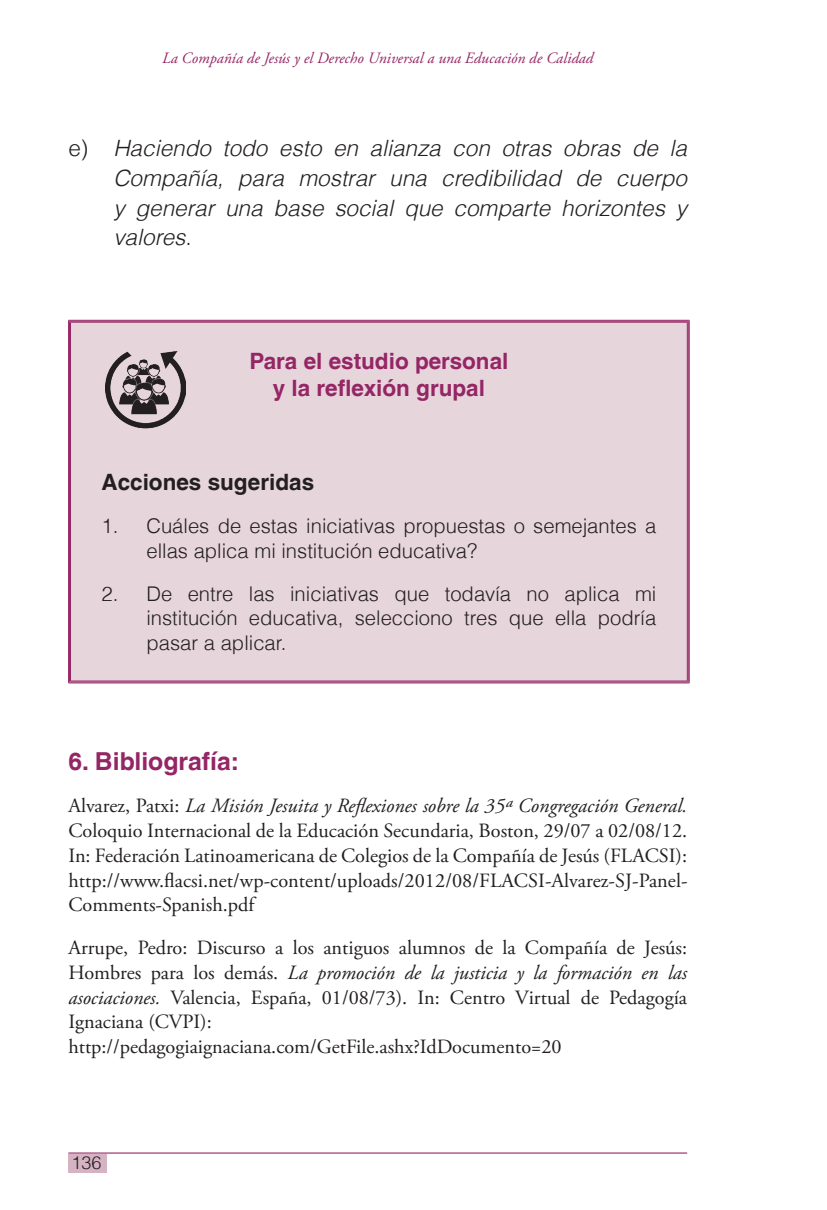
<style>
.page{position:relative;width:827px;height:1210px;background:#fff}
.page>*{position:absolute;margin:0;border:0;box-sizing:border-box;transform-origin:0 0}
.t1{font:700 24.75px "Helvetica LT";color:#952665}
.t2{font:italic 300 22.5px/29.7px "Helvetica LT";color:#231f20;text-align:justify}
.t3{font:700 22.5px/27px "Helvetica LT";color:#952665;text-align:center}
.t4{font:700 22.5px "Helvetica LT";color:#231f20}
.t5{font:20.25px/24.8px "Adobe Garamond Pro";color:#231f20;text-align:justify}
.t6{font:300 20.25px/24.8px "Helvetica LT";color:#231f20}
.t7{font:300 18px "Helvetica LT";color:#231f20}
.t8{font:italic 15.75px "Adobe Garamond Pro";color:#952665}
.s1{font-style:normal}
.s2{font-style:italic}
</style>
<div class="page">
<div style="left:68px;top:1154px;width:39px;height:18px;background:#d6b3c2"></div>
<hr style="left:68px;top:1152px;width:619px;height:1px;background:#952665">
<div style="left:70px;top:321px;width:618px;height:361px;background:#e7d5dc"></div>
<hr style="left:68px;top:320px;width:621px;height:1px;background:#952665">
<hr style="left:69px;top:321px;width:620px;height:1px;background:#952665">
<hr style="left:70px;top:322px;width:617px;height:1px;background:#952665">
<hr style="left:68px;top:320px;width:1px;height:363px;background:#952665">
<hr style="left:69px;top:322px;width:1px;height:360px;background:#952665">
<hr style="left:70px;top:322px;width:1px;height:359px;background:#952665">
<hr style="left:687px;top:322px;width:1px;height:359px;background:#952665">
<hr style="left:688px;top:322px;width:1px;height:360px;background:#952665">
<hr style="left:689px;top:320px;width:1px;height:363px;background:#952665">
<hr style="left:69px;top:681px;width:620px;height:1px;background:#952665">
<hr style="left:68px;top:682px;width:621px;height:1px;background:#952665">
<img style="left:105px;top:351px;width:81px;height:78px">
<p class="t8" style="left:162px;top:49px;width:433px">La Compañía de Jesús y el Derecho Universal a una Educación de Calidad</p>
<p class="t2" style="left:113px;top:133px;width:575px;text-indent:-45px"><span class="s1">e)</span> Haciendo todo esto en alianza con otras obras de la Compañía, para mostrar una credibilidad de cuerpo y generar una base social que comparte horizontes y valores<span class="s1">.</span></p>
<p class="t3" style="left:249px;top:347px;width:261px">Para el estudio personal y la reflexión grupal</p>
<p class="t4" style="left:101px;top:469px;width:214px">Acciones sugeridas</p>
<p class="t6" style="left:146px;top:513px;width:511px;text-indent:-45px">1. Cuáles de estas iniciativas propuestas o semejantes a ellas aplica mi institución educativa?</p>
<p class="t6" style="left:146px;top:581px;width:511px;text-align:justify;text-indent:-45px">2. De entre las iniciativas que todavía no aplica mi institución educativa, selecciono tres que ella podría pasar a aplicar.</p>
<p class="t1" style="left:68px;top:746px;width:172px">6. Bibliografía:</p>
<p class="t5" style="left:68px;top:794px;width:621px">Alvarez, Patxi: <span class="s2">La Misión Jesuita y Reflexiones sobre la 35ª Congregación General.<br></span>Coloquio Internacional de la Educación Secundaria, Boston, 29/07 a 02/08/12.<br>In: Federación Latinoamericana de Colegios de la Compañía de Jesús (FLACSI): http://www.flacsi.net/wp-content/uploads/2012/08/FLACSI-Alvarez-SJ-Panel-Comments-Spanish.pdf</p>
<p class="t5" style="left:68px;top:936px;width:620px;text-align:left">Arrupe, Pedro: Discurso a los antiguos alumnos de la Compañía de Jesús:<br>Hombres para los demás. <span class="s2">La promoción de la justicia y la formación en las asociaciones.</span> Valencia, España, 01/08/73). In: Centro Virtual de Pedagogía Ignaciana (CVPI): http://pedagogiaignaciana.com/GetFile.ashx?IdDocumento=20</p>
<p class="t7" style="left:72px;top:1151px;width:32px">136</p>
</div>
